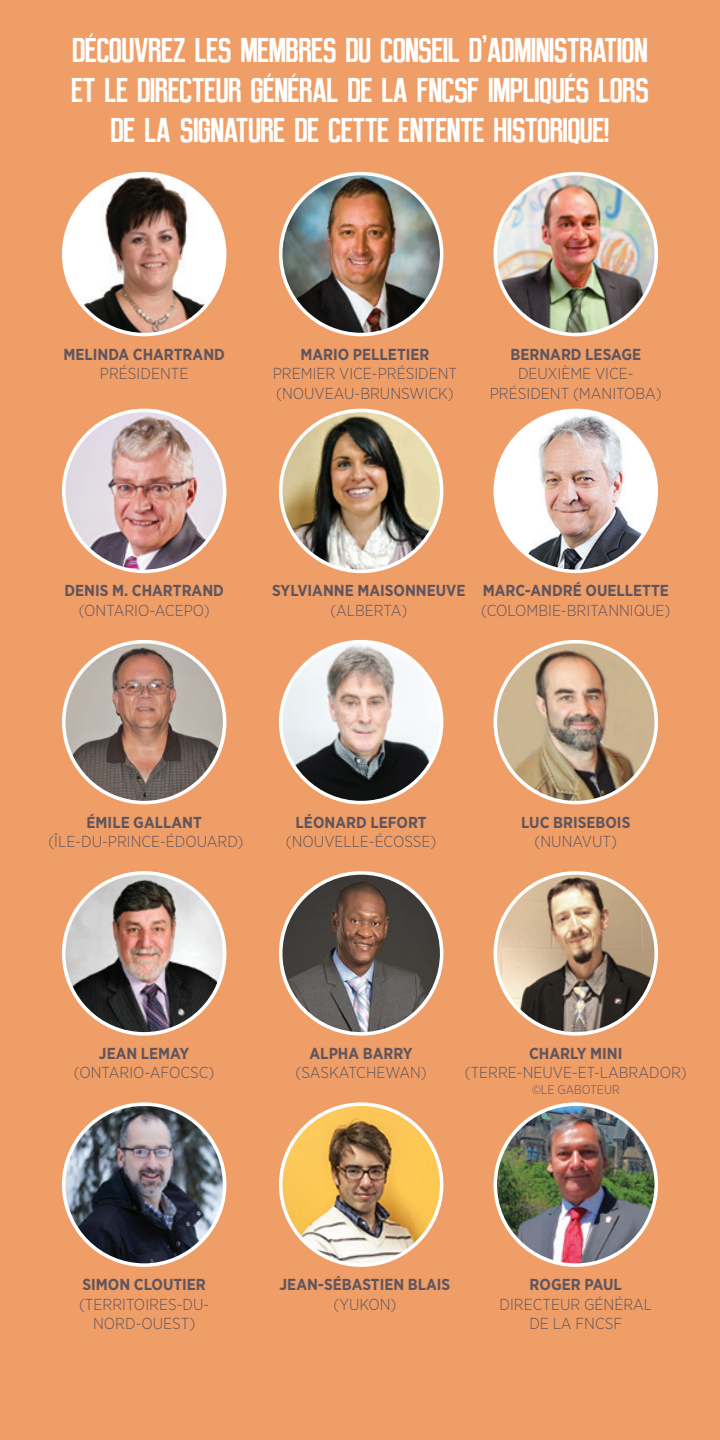
<style>
.page{position:relative;width:720px;height:1440px;background:#f09e67}
.page>*{position:absolute;margin:0;border:0;box-sizing:border-box;transform-origin:0 0}
.t1{font:35px/40px "Dancing Juice Salabat";color:#fff;text-align:center}
.t2{font:300 16px/19.5px "Gotham Narrow";color:#61555d;text-align:center}
.t3{font:700 16px/19.5px "Gotham Narrow";color:#61555d;text-align:center}
.t4{font:300 12.5px "Gotham Narrow";color:#61555d}
.s1{font-weight:300}
.s2{font-weight:700}
</style>
<div class="page">
<img style="left:64px;top:174px;width:161px;height:161px;border-radius:80px">
<div style="left:62px;top:172px;width:164px;height:164px;border:4px solid #fff;border-radius:50%"></div>
<img style="left:64px;top:410px;width:161px;height:161px;border-radius:80px">
<div style="left:62px;top:409px;width:164px;height:164px;border:4px solid #fff;border-radius:50%"></div>
<img style="left:64px;top:642px;width:161px;height:161px;border-radius:80px">
<div style="left:62px;top:640px;width:164px;height:164px;border:4px solid #fff;border-radius:50%"></div>
<img style="left:64px;top:873px;width:161px;height:161px;border-radius:80px">
<div style="left:62px;top:871px;width:164px;height:165px;border:4px solid #fff;border-radius:50%"></div>
<img style="left:64px;top:1104px;width:161px;height:161px;border-radius:80px">
<div style="left:62px;top:1102px;width:164px;height:165px;border:4px solid #fff;border-radius:50%"></div>
<img style="left:281px;top:174px;width:161px;height:160px">
<div style="left:279px;top:172px;width:164px;height:164px;border:4px solid #fff;border-radius:50%"></div>
<img style="left:281px;top:410px;width:161px;height:161px;border-radius:80px">
<div style="left:279px;top:409px;width:164px;height:164px;border:4px solid #fff;border-radius:50%"></div>
<img style="left:281px;top:642px;width:161px;height:161px;border-radius:80px">
<div style="left:279px;top:640px;width:164px;height:164px;border:4px solid #fff;border-radius:50%"></div>
<img style="left:281px;top:873px;width:161px;height:161px;border-radius:80px">
<div style="left:279px;top:871px;width:164px;height:165px;border:4px solid #fff;border-radius:50%"></div>
<img style="left:281px;top:1104px;width:161px;height:161px;border-radius:80px">
<div style="left:279px;top:1102px;width:164px;height:165px;border:4px solid #fff;border-radius:50%"></div>
<img style="left:495px;top:174px;width:161px;height:161px;border-radius:80px">
<div style="left:494px;top:172px;width:164px;height:164px;border:4px solid #fff;border-radius:50%"></div>
<img style="left:495px;top:410px;width:161px;height:161px;border-radius:80px">
<div style="left:494px;top:409px;width:164px;height:164px;border:4px solid #fff;border-radius:50%"></div>
<img style="left:495px;top:642px;width:161px;height:161px;border-radius:80px">
<div style="left:494px;top:640px;width:164px;height:164px;border:4px solid #fff;border-radius:50%"></div>
<img style="left:495px;top:874px;width:161px;height:160px">
<div style="left:494px;top:871px;width:164px;height:165px;border:4px solid #fff;border-radius:50%"></div>
<img style="left:495px;top:1104px;width:161px;height:161px;border-radius:80px">
<div style="left:494px;top:1102px;width:164px;height:165px;border:4px solid #fff;border-radius:50%"></div>
<p class="t1" style="left:71px;top:32px;width:579px">DÉCOUVREZ LES MEMBRES DU CONSEIL D’ADMINISTRATION<br>ET LE DIRECTEUR GÉNÉRAL DE LA FNCSF IMPLIQUÉS LORS<br>DE LA SIGNATURE DE CETTE ENTENTE HISTORIQUE!</p>
<p class="t3" style="left:63px;top:344px;width:163px">MELINDA CHARTRAND<br><span class="s1">PRÉSIDENTE</span></p>
<p class="t2" style="left:273px;top:344px;width:186px"><span class="s2">MARIO PELLETIER<br></span>PREMIER VICE-PRÉSIDENT (NOUVEAU-BRUNSWICK)</p>
<p class="t2" style="left:490px;top:344px;width:173px"><span class="s2">BERNARD LESAGE<br></span>DEUXIÈME VICE-<br>PRÉSIDENT (MANITOBA)</p>
<p class="t3" style="left:64px;top:581px;width:161px">DENIS M. CHARTRAND <span class="s1">(ONTARIO-ACEPO)</span></p>
<p class="t3" style="left:272px;top:581px;width:195px">SYLVIANNE MAISONNEUVE <span class="s1">(ALBERTA)</span></p>
<p class="t2" style="left:481px;top:581px;width:191px;text-align:left"><span class="s2">MARC-ANDRÉ OUELLETTE </span>(COLOMBIE-BRITANNIQUE)</p>
<p class="t2" style="left:48px;top:812px;width:197px"><span class="s2">ÉMILE GALLANT </span>(ÎLE-DU-PRINCE-ÉDOUARD)</p>
<p class="t2" style="left:286px;top:812px;width:152px"><span class="s2">LÉONARD LEFORT </span>(NOUVELLE-ÉCOSSE)</p>
<p class="t3" style="left:521px;top:812px;width:111px">LUC BRISEBOIS <span class="s1">(NUNAVUT)</span></p>
<p class="t2" style="left:74px;top:1043px;width:142px"><span class="s2">JEAN LEMAY </span>(ONTARIO-AFOCSC)</p>
<p class="t2" style="left:296px;top:1043px;width:133px"><span class="s2">ALPHA BARRY </span>(SASKATCHEWAN)</p>
<p class="t2" style="left:465px;top:1043px;width:224px"><span class="s2">CHARLY MINI </span>(TERRE-NEUVE-ET-LABRADOR)</p>
<p class="t4" style="left:532px;top:1082px;width:90px">©LE GABOTEUR</p>
<p class="t2" style="left:79px;top:1274px;width:132px"><span class="s2">SIMON CLOUTIER </span>(TERRITOIRES-DU-<br>NORD-OUEST)</p>
<p class="t3" style="left:280px;top:1275px;width:172px">JEAN-SÉBASTIEN BLAIS <span class="s1">(YUKON)</span></p>
<p class="t2" style="left:499px;top:1274px;width:154px"><span class="s2">ROGER PAUL<br></span>DIRECTEUR GÉNÉRAL<br>DE LA FNCSF</p>
</div>
